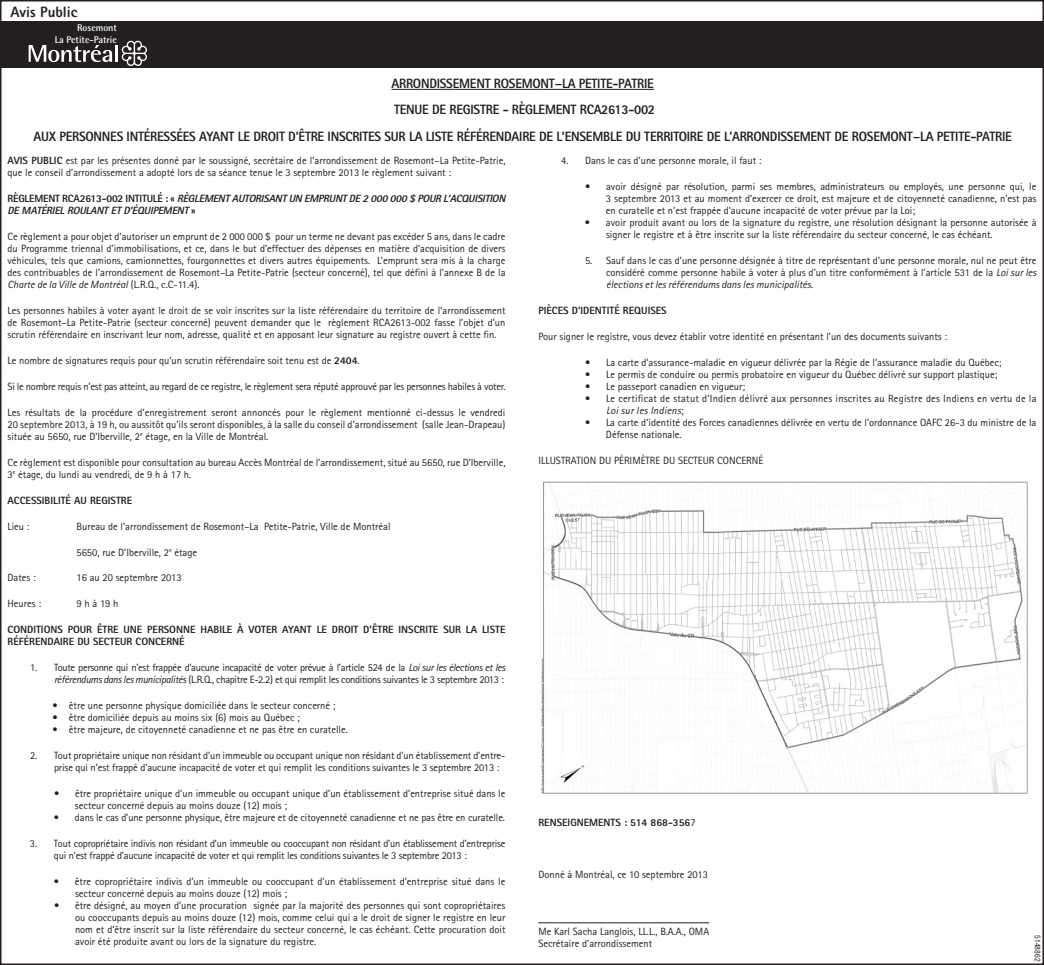
<style>
.page{position:relative;width:1044px;height:965px;background:#fff}
.page>*{position:absolute;margin:0;border:0;box-sizing:border-box;transform-origin:0 0}
.t1{font:800 15px "Rotis Sans Serif";color:#231f20}
.t2{font:800 13.5px/26.2px "Rotis Sans Serif";letter-spacing:-.02em;color:#231f20;text-align:center;scale:.96 1}
.t3{font:10.5px/12px "Rotis Sans Serif";color:#231f20}
.t4{font:10.5px/12px "Rotis Sans Serif";letter-spacing:-.02em;color:#231f20}
.t5{font:10.5px/12px "Rotis Sans Serif";letter-spacing:-.03em;color:#231f20;text-align:right}
.t6{font:800 10.5px/12px "Rotis Sans Serif";color:#231f20}
.t7{font:italic 800 10.5px/12px "Rotis Sans Serif";color:#231f20}
.t8{font:10.5px/12px "Rotis Sans Serif";letter-spacing:.02em;color:#231f20}
.t9{font:700 9.75px/11.7px "Rotis Semi Sans";color:#fff;text-align:right}
.t10{font:condensed 7.5px "Helvetica";color:#231f20}
.s1{font-weight:800}
.s2{font-style:normal}
.s3{font-style:italic}
.s4{font-weight:400}
</style>
<div class="page">
<div style="left:0;top:22px;width:1044px;height:46px;background:#231f20"></div>
<svg style="left:29px;top:41px;width:118px;height:25px"></svg>
<hr style="left:392px;top:89px;width:262px;height:1px;background:#231f20">
<img style="left:541px;top:481px;width:487px;height:313px">
<hr style="left:538px;top:922px;width:171px;height:1px;background:#231f20">
<h1 class="t1" style="left:10px;top:2px;width:68px">Avis Public</h1>
<p class="t9" style="left:55px;top:22px;width:64px">Rosemont<br>La Petite-Patrie</p>
<p class="t2" style="left:34px;top:70px;width:1021px">ARRONDISSEMENT ROSEMONT−LA PETITE-PATRIE<br>TENUE DE REGISTRE - RÈGLEMENT RCA2613-002<br>AUX PERSONNES INTÉRESSÉES AYANT LE DROIT D’ÊTRE INSCRITES SUR LA LISTE RÉFÉRENDAIRE DE L’ENSEMBLE DU TERRITOIRE DE L’ARRONDISSEMENT DE ROSEMONT−LA PETITE-PATRIE</p>
<p class="t3" style="left:8px;top:155px;width:500px"><span class="s1">AVIS PUBLIC</span> est par les présentes donné par le soussigné, secrétaire de l’arrondissement de Rosemont–La Petite-Patrie, que le conseil d’arrondissement a adopté lors de sa séance tenue le 3 septembre 2013 le règlement suivant :</p>
<p class="t7" style="left:7px;top:192px;width:502px"><span class="s2">R È G L E M E N T R C A 2 6 1 3 - 0 0 2 I N T I T U L É : «</span> RÈGLEMENTAUTORISANTUN EMPRUNTDE2 000 000 $ POUR L’ACQUISITION<br>DEMATÉRIELROULANTETD’ÉQUIPEMENT<span class="s2">»</span></p>
<p class="t3" style="left:7px;top:230px;width:500px;text-align:justify">Ce règlement a pour objet d’autoriser un emprunt de 2 000 000 $ pour un terme ne devant pas excéder 5 ans, dans le cadre du Programme triennal d’immobilisations, et ce, dans le but d’effectuer des dépenses en matière d’acquisition de divers véhicules, tels que camions, camionnettes, fourgonnettes et divers autres équipements. L’emprunt sera mis à la charge des contribuables de l’arrondissement de Rosemont–La Petite-Patrie (secteur concerné), tel que défini à l’annexe B de la <span class="s3">Charte de la Ville de Montréal</span> (L.R.Q., c.C-11.4).</p>
<p class="t3" style="left:7px;top:304px;width:500px;text-align:justify">Les personnes habiles à voter ayant le droit de se voir inscrites sur la liste référendaire du territoire de l’arrondissement de Rosemont–La Petite-Patrie (secteur concerné) peuvent demander que le règlement RCA2613-002 fasse l’objet d’un scrutin référendaire en inscrivant leur nom, adresse, qualité et en apposant leur signature au registre ouvert à cette fin.</p>
<p class="t3" style="left:7px;top:354px;width:354px">Le nombre de signatures requis pour qu’un scrutin référendaire soit tenu est de <span class="s1">2404</span>.</p>
<p class="t4" style="left:7px;top:380px;width:500px">Si le nombre requis n’est pas atteint, au regard de ce registre, le règlement sera réputé approuvé par les personnes habiles à voter.</p>
<p class="t3" style="left:7px;top:406px;width:499px;text-align:justify">Les résultats de la procédure d’enregistrement seront annoncés pour le règlement mentionné ci-dessus le vendredi 20 septembre 2013, à 19 h, ou aussitôt qu’ils seront disponibles, à la salle du conseil d’arrondissement (salle Jean-Drapeau) située au 5650, rue D’Iberville, 2<sup>e</sup> étage, en la Ville de Montréal.</p>
<p class="t3" style="left:7px;top:456px;width:499px">Ce règlement est disponible pour consultation au bureau Accès Montréal de l’arrondissement, situé au 5650, rue D’Iberville,<br>3<sup>e</sup> étage, du lundi au vendredi, de 9 h à 17 h.</p>
<p class="t6" style="left:7px;top:494px;width:126px">ACCESSIBILITÉ AU REGISTRE</p>
<p class="t3" style="left:7px;top:520px;width:24px">Lieu :</p>
<p class="t3" style="left:76px;top:520px;width:316px">Bureau de l’arrondissement de Rosemont–La Petite-Patrie, Ville de Montréal</p>
<p class="t3" style="left:76px;top:546px;width:122px">5650, rue D’Iberville, 2<sup>e</sup> étage</p>
<p class="t3" style="left:8px;top:571px;width:30px">Dates :</p>
<p class="t3" style="left:76px;top:571px;width:107px">16 au 20 septembre 2013</p>
<p class="t3" style="left:8px;top:597px;width:35px">Heures :</p>
<p class="t3" style="left:76px;top:597px;width:43px">9 h à 19 h</p>
<p class="t6" style="left:8px;top:623px;width:499px">CONDITIONS POUR ÊTRE UNE PERSONNE HABILE À VOTER AYANT LE DROIT D’ÊTRE INSCRITE SUR LA LISTE<br>RÉFÉRENDAIRE DU SECTEUR CONCERNÉ</p>
<p class="t5" style="left:30px;top:661px;width:477px">1. Toute personne qui n’est frappée d’aucune incapacité de voter prévue à l’article 524 de la <span class="s3">Loi sur les élections et les référendums dans les municipalités</span> (L.R.Q., chapitre E-2.2) et qui remplit les conditions suivantes le 3 septembre 2013 :</p>
<p class="t3" style="left:53px;top:699px;width:285px">• être une personne physique domiciliée dans le secteur concerné ;</p>
<p class="t3" style="left:53px;top:711px;width:249px">• être domiciliée depuis au moins six (6) mois au Québec ;</p>
<p class="t3" style="left:53px;top:723px;width:297px">• être majeure, de citoyenneté canadienne et ne pas être en curatelle.</p>
<p class="t3" style="left:54px;top:749px;width:453px;text-indent:-24px">2. Tout propriétaire unique non résidant d’un immeuble ou occupant unique non résidant d’un établissement d’entre&shy;prise qui n’est frappé d’aucune incapacité de voter et qui remplit les conditions suivantes le 3 septembre 2013 :</p>
<p class="t3" style="left:75px;top:787px;width:432px;text-indent:-21px">• être propriétaire unique d’un immeuble ou occupant unique d’un établissement d’entreprise situé dans le secteur concerné depuis au moins douze (12) mois ;</p>
<p class="t3" style="left:54px;top:811px;width:453px">• dans le cas d’une personne physique, être majeure et de citoyenneté canadienne et ne pas être en curatelle.</p>
<p class="t4" style="left:54px;top:837px;width:453px;text-indent:-24px">3. Tout copropriétaire indivis non résidant d’un immeuble ou cooccupant non résidant d’un établissement d’entreprise qui n’est frappé d’aucune incapacité de voter et qui remplit les conditions suivantes le 3 septembre 2013 :</p>
<p class="t3" style="left:75px;top:874px;width:432px;text-indent:-21px">• être copropriétaire indivis d’un immeuble ou cooccupant d’un établissement d’entreprise situé dans le secteur concerné depuis au moins douze (12) mois ;</p>
<p class="t3" style="left:75px;top:898px;width:432px;text-align:justify;text-indent:-21px">• être désigné, au moyen d’une procuration signée par la majorité des personnes qui sont copropriétaires ou cooccupants depuis au moins douze (12) mois, comme celui qui a le droit de signer le registre en leur nom et d’être inscrit sur la liste référendaire du secteur concerné, le cas échéant. Cette procuration doit avoir été produite avant ou lors de la signature du registre.</p>
<p class="t3" style="left:561px;top:154px;width:202px">4. Dans le cas d’une personne morale, il faut :</p>
<p class="t3" style="left:606px;top:180px;width:432px;text-align:justify;text-indent:-21px">• avoir désigné par résolution, parmi ses membres, administrateurs ou employés, une personne qui, le 3 septembre 2013 et au moment d’exercer ce droit, est majeure et de citoyenneté canadienne, n’est pas en curatelle et n’est frappée d’aucune incapacité de voter prévue par la Loi;</p>
<p class="t3" style="left:606px;top:216px;width:432px;text-indent:-21px">• avoir produit avant ou lors de la signature du registre, une résolution désignant la personne autorisée à signer le registre et à être inscrite sur la liste référendaire du secteur concerné, le cas échéant.</p>
<p class="t3" style="left:606px;top:254px;width:432px;text-align:justify;text-indent:-21px">5. Sauf dans le cas d’une personne désignée à titre de représentant d’une personne morale, nul ne peut être considéré comme personne habile à voter à plus d’un titre conformément à l’article 531 de la <span class="s3">Loi sur les élections et les référendums dans les municipalités</span>.</p>
<p class="t6" style="left:539px;top:304px;width:130px">PIÈCES D’IDENTITÉ REQUISES</p>
<p class="t3" style="left:539px;top:330px;width:410px">Pour signer le registre, vous devez établir votre identité en présentant l’un des documents suivants :</p>
<p class="t3" style="left:585px;top:356px;width:418px">• La carte d’assurance-maladie en vigueur délivrée par la Régie de l’assurance maladie du Québec;</p>
<p class="t3" style="left:585px;top:368px;width:414px">• Le permis de conduire ou permis probatoire en vigueur du Québec délivré sur support plastique;</p>
<p class="t3" style="left:585px;top:380px;width:162px">• Le passeport canadien en vigueur;</p>
<p class="t8" style="left:606px;top:392px;width:432px;text-indent:-21px">• Le certificat de statut d’Indien délivré aux personnes inscrites au Registre des Indiens en vertu de la<br><span class="s3">Loi sur les Indiens</span>;</p>
<p class="t3" style="left:606px;top:416px;width:432px;text-indent:-21px">• La carte d’identité des Forces canadiennes délivrée en vertu de l’ordonnance OAFC 26-3 du ministre de la<br>Défense nationale.</p>
<p class="t3" style="left:538px;top:454px;width:226px">ILLUSTRATION DU PÉRIMÈTRE DU SECTEUR CONCERNÉ</p>
<p class="t6" style="left:538px;top:816px;width:159px">RENSEIGNEMENTS : 514 868-356<span class="s4">7</span></p>
<p class="t3" style="left:538px;top:867px;width:171px">Donné à Montréal, ce 10 septembre 2013</p>
<p class="t3" style="left:538px;top:925px;width:172px">Me Karl Sacha Langlois, LL.L., B.A.A., OMA<br>Secrétaire d’arrondissement</p>
<p class="t10" style="left:1042px;top:934px;width:28px;rotate:90deg">5148862</p>
</div>
